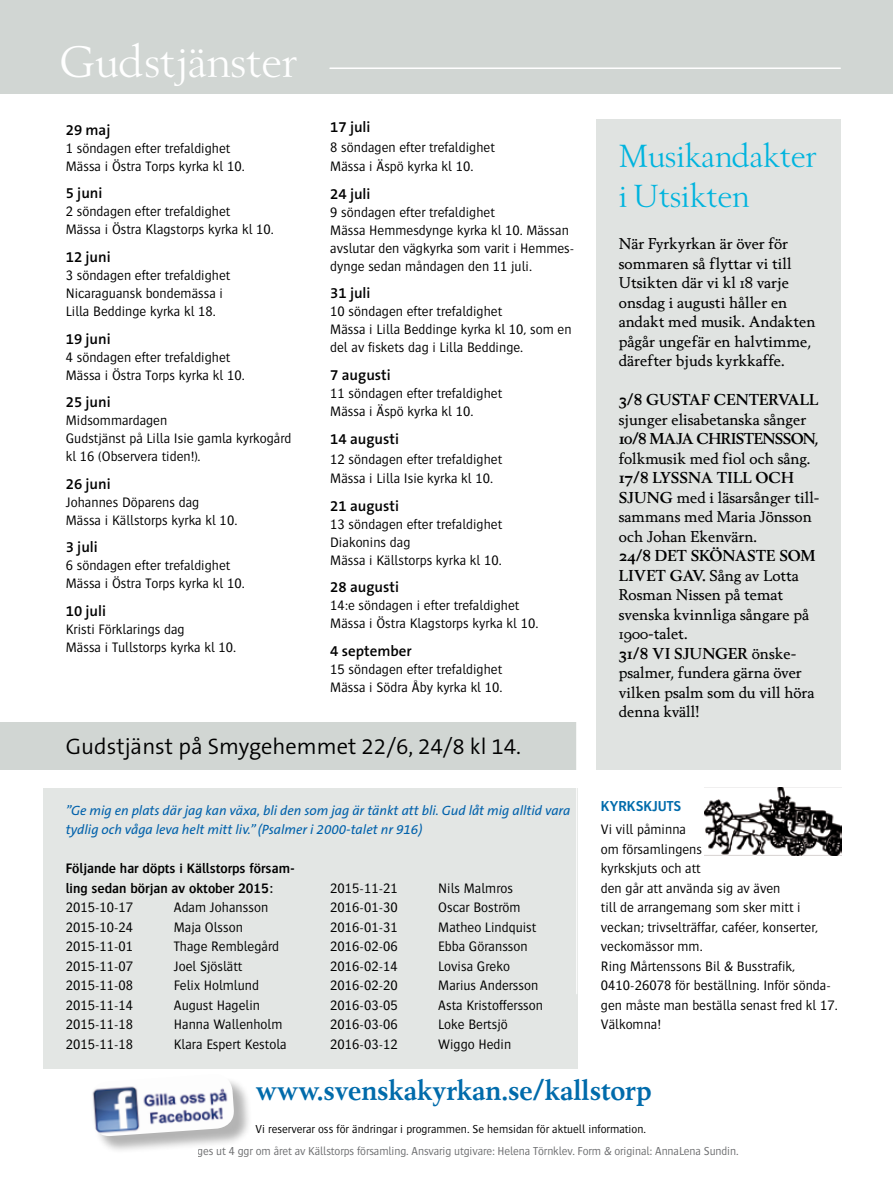
<style>
.page{position:relative;width:893px;height:1191px;background:#fff}
.page>*{position:absolute;margin:0;border:0;box-sizing:border-box;transform-origin:0 0}
.t1{font:43.5px "Berling Nova Display Pro";color:#fff}
.t2{font:31.5px/39.6px "Berling Nova Display Pro";color:#00b4de}
.t3{font:700 27px "Berling Nova Text Pro";color:#006bab}
.t4{font:300 22.5px "The Sans B4";color:#000}
.t5{font:15px/19.5px "Berling Nova Text Pro";color:#000}
.t6{font:600 15px "The Sans B6";color:#000}
.t7{font:700 15px "Berling Nova Text Pro";letter-spacing:-.04em;color:#000}
.t8{font:700 15px "Berling Nova Text Pro";letter-spacing:-.02em;color:#000}
.t9{font:600 15px "Bosis";letter-spacing:.095em;color:#006bab}
.t10{font:300 14.25px/18px "Bosis";color:#000}
.t11{font:600 14.25px/19.5px "Bosis";color:#000}
.t12{font:italic 13.5px/19.5px "The Sans B5 Plain";color:#0061ab}
.t13{font:300 12px "Bosis";letter-spacing:-.01em;color:#6d6e70}
.t14{font:300 12px "Bosis";color:#000}
.s1{font-weight:700}
</style>
<div class="page">
<div style="left:43px;top:788px;width:535px;height:280px;background:#e3e6e4"></div>
<div style="left:0;top:722px;width:576px;height:47px;background:#d1d6d3"></div>
<div style="left:597px;top:119px;width:244px;height:650px;background:#e0e3e1"></div>
<div style="left:0;top:0;width:893px;height:94px;background:#d1d6d3"></div>
<hr style="left:330px;top:67px;width:510px;height:2px;background:#fff">
<hr style="left:576px;top:143px;width:1px;height:850px;background:#fff">
<img style="left:704px;top:788px;width:138px;height:67px">
<div style="left:93px;top:1076px;width:159px;height:78px;background:#000;opacity:.3"></div>
<img style="left:92px;top:1076px;width:143px;height:61px">
<h1 class="t1" style="left:60px;top:35px;width:239px">Gudstjänster</h1>
<p class="t6" style="left:66px;top:122px;width:46px">29 maj</p>
<p class="t10" style="left:66px;top:139px;width:180px">1 söndagen efter trefaldighet<br>Mässa i Östra Torps kyrka kl 10.</p>
<p class="t6" style="left:66px;top:185px;width:38px">5 juni</p>
<p class="t10" style="left:66px;top:202px;width:209px">2 söndagen efter trefaldighet<br>Mässa i Östra Klagstorps kyrka kl 10.</p>
<p class="t6" style="left:66px;top:249px;width:46px">12 juni</p>
<p class="t10" style="left:66px;top:266px;width:166px">3 söndagen efter trefaldighet<br>Nicaraguansk bondemässa i<br>Lilla Beddinge kyrka kl 18.</p>
<p class="t6" style="left:66px;top:330px;width:46px">19 juni</p>
<p class="t10" style="left:66px;top:347px;width:180px">4 söndagen efter trefaldighet<br>Mässa i Östra Torps kyrka kl 10.</p>
<p class="t6" style="left:66px;top:394px;width:46px">25 juni</p>
<p class="t10" style="left:66px;top:411px;width:227px">Midsommardagen<br>Gudstjänst på Lilla Isie gamla kyrkogård kl 16 (Observera tiden!).</p>
<p class="t6" style="left:66px;top:476px;width:46px">26 juni</p>
<p class="t10" style="left:66px;top:493px;width:173px">Johannes Döparens dag<br>Mässa i Källstorps kyrka kl 10.</p>
<p class="t6" style="left:66px;top:539px;width:34px">3 juli</p>
<p class="t10" style="left:66px;top:556px;width:180px">6 söndagen efter trefaldighet<br>Mässa i Östra Torps kyrka kl 10.</p>
<p class="t6" style="left:66px;top:603px;width:42px">10 juli</p>
<p class="t10" style="left:66px;top:620px;width:172px">Kristi Förklarings dag<br>Mässa i Tullstorps kyrka kl 10.</p>
<p class="t6" style="left:330px;top:119px;width:42px">17 juli</p>
<p class="t10" style="left:330px;top:137px;width:166px;line-height:19.5px">8 söndagen efter trefaldighet<br>Mässa i Äspö kyrka kl 10.</p>
<p class="t6" style="left:330px;top:186px;width:42px">24 juli</p>
<p class="t10" style="left:330px;top:203px;width:246px">9 söndagen efter trefaldighet<br>Mässa Hemmesdynge kyrka kl 10. Mässan avslutar den vägkyrka som varit i Hemmes&shy;dynge sedan måndagen den 11 juli.</p>
<p class="t6" style="left:330px;top:285px;width:42px">31 juli</p>
<p class="t10" style="left:330px;top:302px;width:243px">10 söndagen efter trefaldighet<br>Mässa i Lilla Beddinge kyrka kl 10, som en del av fiskets dag i Lilla Beddinge.</p>
<p class="t6" style="left:330px;top:367px;width:62px">7 augusti</p>
<p class="t10" style="left:330px;top:384px;width:173px">11 söndagen efter trefaldighet<br>Mässa i Äspö kyrka kl 10.</p>
<p class="t6" style="left:330px;top:431px;width:70px">14 augusti</p>
<p class="t10" style="left:330px;top:449px;width:173px;line-height:19.5px">12 söndagen efter trefaldighet<br>Mässa i Lilla Isie kyrka kl 10.</p>
<p class="t6" style="left:330px;top:498px;width:70px">21 augusti</p>
<p class="t10" style="left:330px;top:515px;width:173px">13 söndagen efter trefaldighet<br>Diakonins dag<br>Mässa i Källstorps kyrka kl 10.</p>
<p class="t6" style="left:330px;top:579px;width:70px">28 augusti</p>
<p class="t10" style="left:330px;top:596px;width:209px">14:e söndagen i efter trefaldighet<br>Mässa i Östra Klagstorps kyrka kl 10.</p>
<p class="t6" style="left:330px;top:643px;width:83px">4 september</p>
<p class="t10" style="left:330px;top:660px;width:174px">15 söndagen efter trefaldighet<br>Mässa i Södra Åby kyrka kl 10.</p>
<h3 class="t4" style="left:66px;top:734px;width:457px">Gudstjänst på Smygehemmet 22/6, 24/8 kl 14.</h3>
<p class="t12" style="left:66px;top:801px;width:506px">”Ge mig en plats där jag kan växa, bli den som jag är tänkt att bli. Gud låt mig alltid vara tydlig och våga leva helt mitt liv.” (Psalmer i 2000-talet nr 916)</p>
<p class="t11" style="left:66px;top:858px;width:231px">Följande har döpts i Källstorps försam&shy;ling sedan början av oktober 2015:</p>
<p class="t10" style="left:66px;top:898px;width:69px">2015-10-17</p>
<p class="t10" style="left:174px;top:898px;width:96px">Adam Johansson</p>
<p class="t10" style="left:66px;top:917px;width:69px">2015-10-24</p>
<p class="t10" style="left:174px;top:917px;width:71px">Maja Olsson</p>
<p class="t10" style="left:66px;top:937px;width:69px">2015-11-01</p>
<p class="t10" style="left:174px;top:937px;width:107px">Thage Remblegård</p>
<p class="t10" style="left:66px;top:956px;width:69px">2015-11-07</p>
<p class="t10" style="left:174px;top:956px;width:70px">Joel Sjöslätt</p>
<p class="t10" style="left:66px;top:976px;width:69px">2015-11-08</p>
<p class="t10" style="left:174px;top:976px;width:87px">Felix Holmlund</p>
<p class="t10" style="left:66px;top:995px;width:69px">2015-11-14</p>
<p class="t10" style="left:174px;top:995px;width:88px">August Hagelin</p>
<p class="t10" style="left:66px;top:1015px;width:69px">2015-11-18</p>
<p class="t10" style="left:174px;top:1015px;width:110px">Hanna Wallenholm</p>
<p class="t10" style="left:66px;top:1034px;width:69px">2015-11-18</p>
<p class="t10" style="left:174px;top:1034px;width:114px">Klara Espert Kestola</p>
<p class="t10" style="left:330px;top:878px;width:69px">2015-11-21</p>
<p class="t10" style="left:438px;top:878px;width:76px">Nils Malmros</p>
<p class="t10" style="left:330px;top:898px;width:69px">2016-01-30</p>
<p class="t10" style="left:438px;top:898px;width:84px">Oscar Boström</p>
<p class="t10" style="left:330px;top:917px;width:69px">2016-01-31</p>
<p class="t10" style="left:438px;top:917px;width:100px">Matheo Lindquist</p>
<p class="t10" style="left:330px;top:937px;width:69px">2016-02-06</p>
<p class="t10" style="left:438px;top:937px;width:91px">Ebba Göransson</p>
<p class="t10" style="left:330px;top:956px;width:69px">2016-02-14</p>
<p class="t10" style="left:438px;top:956px;width:73px">Lovisa Greko</p>
<p class="t10" style="left:330px;top:976px;width:69px">2016-02-20</p>
<p class="t10" style="left:438px;top:976px;width:102px">Marius Andersson</p>
<p class="t10" style="left:330px;top:995px;width:69px">2016-03-05</p>
<p class="t10" style="left:438px;top:995px;width:106px">Asta Kristoffersson</p>
<p class="t10" style="left:330px;top:1015px;width:69px">2016-03-06</p>
<p class="t10" style="left:438px;top:1015px;width:71px">Loke Bertsjö</p>
<p class="t10" style="left:330px;top:1034px;width:69px">2016-03-12</p>
<p class="t10" style="left:438px;top:1034px;width:75px">Wiggo Hedin</p>
<h2 class="t2" style="left:619px;top:136px;width:200px">Musikandakter i Utsikten</h2>
<p class="t5" style="left:619px;top:233px;width:198px">När Fyrkyrkan är över för sommaren så flyttar vi till<br>Utsikten där vi kl 18 varje onsdag i augusti håller en andakt med musik. Andakten pågår ungefär en halvtimme, därefter bjuds kyrkkaffe.</p>
<p class="t8" style="left:619px;top:390px;width:201px">3/8 GUSTAF CENTERVALL</p>
<p class="t5" style="left:619px;top:409px;width:189px">sjunger elisabetanska sånger</p>
<p class="t7" style="left:619px;top:429px;width:201px">10/8 MAJA CHRISTENSSON,</p>
<p class="t5" style="left:619px;top:448px;width:193px">folkmusik med fiol och sång.</p>
<p class="t5" style="left:619px;top:467px;width:202px"><span class="s1">17/8 LYSSNA TILL OCH<br>SJUNG</span> med i läsarsånger till&shy;sammans med Maria Jönsson och Johan Ekenvärn.</p>
<p class="t5" style="left:619px;top:545px;width:197px"><span class="s1">24/8 DET SKÖNASTE SOM<br>LIVET GAV.</span> Sång av Lotta<br>Rosman Nissen på temat svenska kvinnliga sångare på<br>1900-talet.<br><span class="s1">31/8 VI SJUNGER</span> önske&shy;psalmer, fundera gärna över vilken psalm som du vill höra denna kväll!</p>
<p class="t9" style="left:601px;top:798px;width:75px">Kyrkskjuts</p>
<p class="t10" style="left:601px;top:819px;width:238px;line-height:19.5px">Vi vill påminna<br>om församlingens<br>kyrkskjuts och att<br>den går att använda sig av även<br>till de arrangemang som sker mitt i veckan; trivselträffar, caféer, konserter, veckomässor mm.<br>Ring Mårtenssons Bil &amp; Busstrafik,<br>0410-26078 för beställning. Inför sönda&shy;gen måste man beställa senast fred kl 17.<br>Välkomna!</p>
<h3 class="t3" style="left:256px;top:1073px;width:397px">WWW.SVENSKAKYRKAN.SE/KALLSTORP</h3>
<p class="t14" style="left:256px;top:1122px;width:392px">Vi reserverar oss för ändringar i programmen. Se hemsidan för aktuell information.</p>
<p class="t13" style="left:165px;top:1144px;width:575px">Källan ges ut 4 ggr om året av Källstorps församling. Ansvarig utgivare: Helena Törnklev. Form &amp; original: AnnaLena Sundin.</p>
</div>
